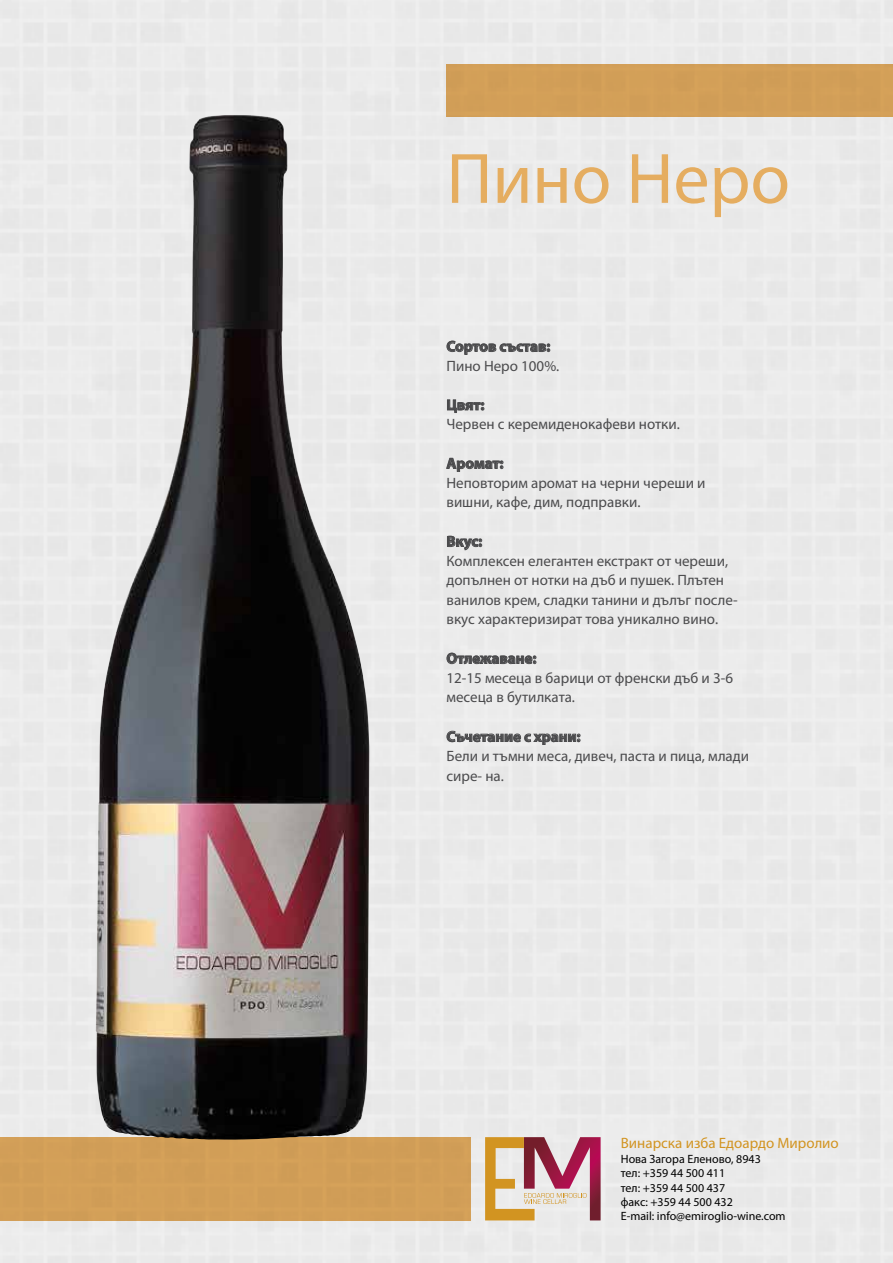
<style>
.page{position:relative;width:893px;height:1263px;background:#ebebeb}
.page>*{position:absolute;margin:0;border:0;box-sizing:border-box;transform-origin:0 0}
.t1{font:72px "Myriad Pro";color:#e5ad60}
.t2{font:15px/19.5px "Myriad Pro";color:#4b4b4d}
.t3{font:700 15px "Myriad Pro";letter-spacing:.005em;color:#4b4b4d}
.t4{font:15px "Myriad Pro";color:#d29421}
.t5{font:12px/14.4px "Myriad Pro";color:#000}
</style>
<div class="page">
<div style="left:0;top:1137px;width:471px;height:83px;background:#d29e58"></div>
<div style="left:446px;top:64px;width:447px;height:52px;background:#d39f58"></div>
<svg style="left:485px;top:1137px;width:116px;height:83px;background:#cd9e90"></svg>
<img style="left:96px;top:115px;width:273px;height:1025px">
<svg style="left:447px;top:341px;width:103px;height:14px"></svg>
<svg style="left:447px;top:399px;width:37px;height:14px"></svg>
<svg style="left:446px;top:443px;width:57px;height:29px;background:#cfcfcf"></svg>
<svg style="left:447px;top:536px;width:35px;height:14px"></svg>
<svg style="left:447px;top:653px;width:89px;height:11px"></svg>
<svg style="left:447px;top:731px;width:133px;height:14px;background:#b6b6b7"></svg>
<h1 class="t1" style="left:446px;top:134px;width:345px">Пино Неро</h1>
<p class="t3" style="left:446px;top:337px;width:105px">Сортов състав:</p>
<p class="t2" style="left:446px;top:356px;width:114px">Пино Неро 100%.</p>
<p class="t3" style="left:446px;top:395px;width:39px">Цвят:</p>
<p class="t2" style="left:446px;top:414px;width:235px">Червен с керемиденокафеви нотки.</p>
<p class="t3" style="left:446px;top:454px;width:58px">Аромат:</p>
<p class="t2" style="left:446px;top:473px;width:260px">Неповторим аромат на черни череши и вишни, кафе, дим, подправки.</p>
<p class="t3" style="left:446px;top:532px;width:37px">Вкус:</p>
<p class="t2" style="left:446px;top:551px;width:293px">Комплексен елегантен екстракт от череши, допълнен от нотки на дъб и пушек. Плътен ванилов крем, сладки танини и дълъг после&shy;вкус характеризират това уникално вино.</p>
<p class="t3" style="left:446px;top:649px;width:91px">Отлежаване:</p>
<p class="t2" style="left:446px;top:668px;width:288px">12-15 месеца в барици от френски дъб и 3-6 месеца в бутилката.</p>
<p class="t3" style="left:446px;top:727px;width:136px">Съчетание с храни:</p>
<p class="t2" style="left:446px;top:746px;width:304px">Бели и тъмни меса, дивеч, паста и пица, млади сире- на.</p>
<p class="t4" style="left:621px;top:1134px;width:219px">Винарска изба Едoардо Миролио</p>
<p class="t5" style="left:621px;top:1151px;width:166px">Нова Загора Еленово, 8943<br>тел: +359 44 500 411<br>тел: +359 44 500 437<br>факс: +359 44 500 432<br>E-mail: info@emiroglio-wine.com</p>
</div>
